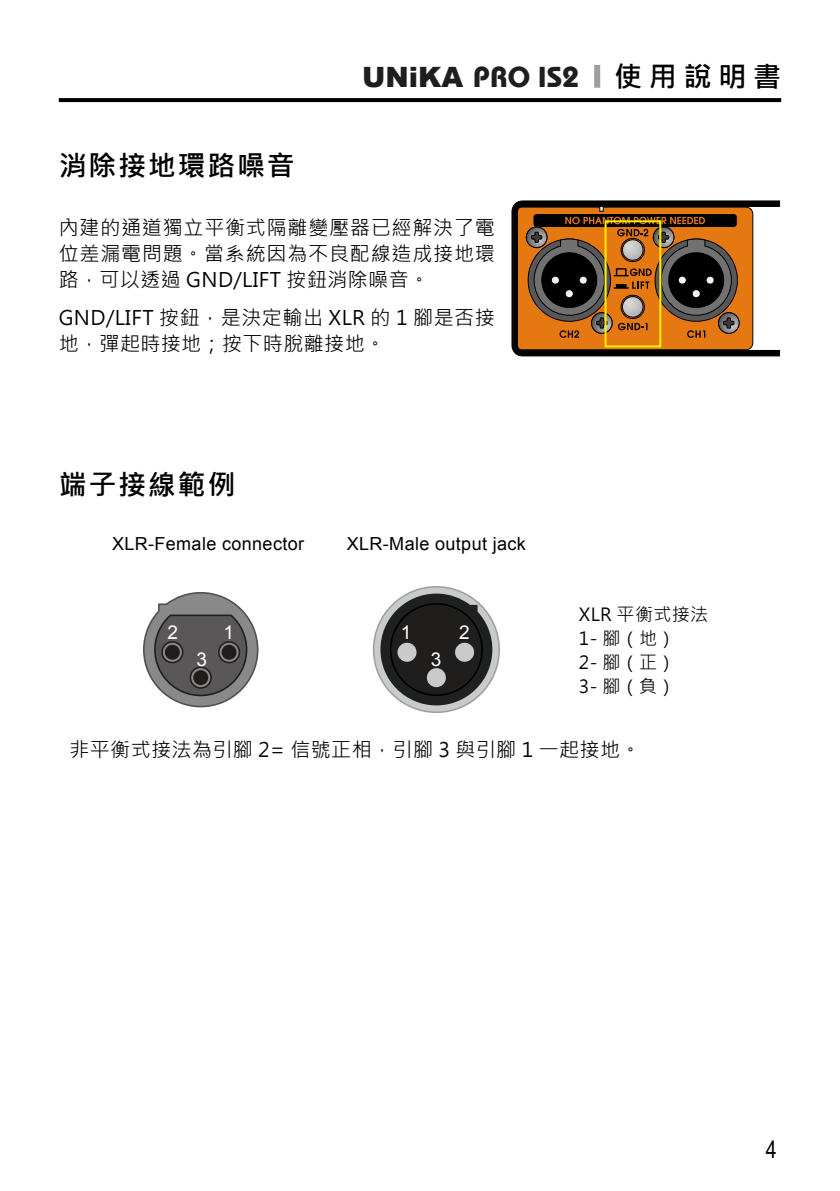
<style>
.page{position:relative;width:840px;height:1191px;background:#fff}
.page>*{position:absolute;margin:0;border:0;box-sizing:border-box;transform-origin:0 0}
.t1{font:700 30px "Bauhaus Itc TEE";color:#1f1e1d}
.t2{font:700 28px "Microsoft Jheng Hei";letter-spacing:.06em;color:#000}
.t3{font:24px "Arial Narrow";color:#000}
.t4{font:20px/26px "Microsoft Jheng Hei";letter-spacing:.02em;color:#000;text-align:justify}
.t5{font:19px "Arial";color:#fff}
.t6{font:18px "Arial";letter-spacing:.02em;color:#000}
.t7{font:18px/24px "Microsoft Jheng Hei";letter-spacing:.02em;color:#000}
.s1{font-family:"Arial";font-weight:900;font-size:28px}
</style>
<div class="page">
<svg style="left:59px;top:98px;width:721px;height:4px;background:#050505"></svg>
<div style="left:594px;top:65px;width:6px;height:23px;background:#9e9e9e"></div>
<svg style="left:511px;top:200px;width:269px;height:157px"></svg>
<svg style="left:516px;top:206px;width:237px;height:144px;background:#8a5421"></svg>
<svg style="left:143px;top:592px;width:116px;height:116px"></svg>
<svg style="left:162px;top:642px;width:20px;height:20px"></svg>
<div style="left:161px;top:641px;width:22px;height:22px;border:2px solid #1f1e1d;border-radius:50%"></div>
<div style="left:165px;top:645px;width:15px;height:14px;background:#1f1e1d;border-radius:50%"></div>
<svg style="left:219px;top:642px;width:20px;height:20px"></svg>
<div style="left:218px;top:641px;width:22px;height:22px;border:2px solid #1f1e1d;border-radius:50%"></div>
<div style="left:221px;top:645px;width:15px;height:14px;background:#1f1e1d;border-radius:50%"></div>
<svg style="left:190px;top:667px;width:21px;height:21px"></svg>
<div style="left:189px;top:666px;width:23px;height:22px;border:2px solid #1f1e1d;border-radius:50%"></div>
<div style="left:193px;top:670px;width:15px;height:15px;background:#1f1e1d;border-radius:50%"></div>
<svg style="left:373px;top:587px;width:126px;height:125px"></svg>
<svg style="left:380px;top:593px;width:112px;height:112px"></svg>
<div style="left:390px;top:604px;width:92px;height:91px;background:#1f1e1d;border-radius:50%"></div>
<div style="left:389px;top:603px;width:93px;height:93px;border:2px solid #000;border-radius:50%"></div>
<div style="left:397px;top:643px;width:19px;height:19px;background:#c9caca;border-radius:50%"></div>
<div style="left:455px;top:643px;width:19px;height:19px;background:#c9caca;border-radius:50%"></div>
<div style="left:426px;top:668px;width:19px;height:19px;background:#c9caca;border-radius:50%"></div>
<div style="left:604px;top:220px;width:57px;height:127px;border:2px solid #fff100"></div>
<h2 class="t2" style="left:59px;top:148px;width:237px">消除接地環路噪音</h2>
<h1 class="t1" style="left:362px;top:58px;width:218px"><span class="s1">UNiKA</span> PRO IS2</h1>
<h2 class="t2" style="left:613px;top:60px;width:168px">使用說明書</h2>
<p class="t4" style="left:59px;top:215px;width:437px">內建的通道獨立平衡式隔離變壓器已經解決了電位差漏電問題。當系統因為不良配線造成接地環路，可以透過 GND/LIFT 按鈕消除噪音。</p>
<p class="t4" style="left:59px;top:304px;width:437px">GND/LIFT 按鈕，是決定輸出 XLR 的 1 腳是否接地，彈起時接地；按下時脫離接地。</p>
<h2 class="t2" style="left:59px;top:467px;width:178px">端子接線範例</h2>
<p class="t6" style="left:112px;top:532px;width:193px">XLR-Female connector</p>
<p class="t6" style="left:346px;top:532px;width:180px">XLR-Male output jack</p>
<p class="t5" style="left:167px;top:619px;width:12px">2</p>
<p class="t5" style="left:223px;top:619px;width:12px">1</p>
<p class="t5" style="left:196px;top:646px;width:12px">3</p>
<p class="t5" style="left:400px;top:619px;width:12px">1</p>
<p class="t5" style="left:430px;top:646px;width:12px">3</p>
<p class="t5" style="left:459px;top:619px;width:12px">2</p>
<p class="t7" style="left:578px;top:603px;width:131px">XLR 平衡式接法<br>1- 腳（地）<br>2- 腳（正）<br>3- 腳（負）</p>
<p class="t4" style="left:69px;top:737px;width:572px">非平衡式接法為引腳 2= 信號正相，引腳 3 與引腳 1 一起接地。</p>
<p class="t3" style="left:765px;top:1131px;width:12px">4</p>
</div>
